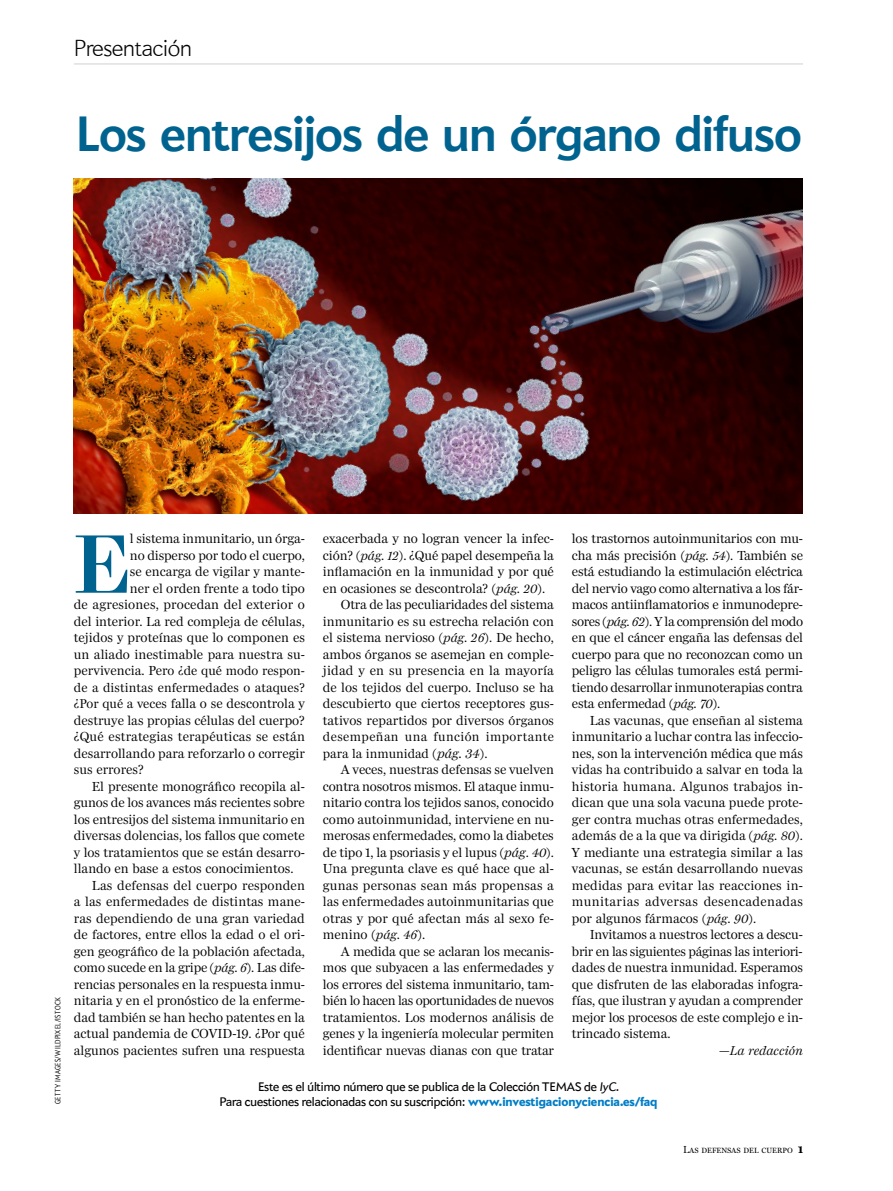
<style>
.page{position:relative;width:893px;height:1191px;background:#fff}
.page>*{position:absolute;margin:0;border:0;box-sizing:border-box;transform-origin:0 0}
.t1{font:500 82.5px "Brunel Deck";color:#00638f;scale:.95 1}
.t2{font:700 48px "Apres";letter-spacing:-.015em;color:#00638f}
.t3{font:100 22.5px "Apres";color:#000}
.t4{font:13.5px/16.5px "Miller Daily One";color:#000;text-align:justify}
.t5{font:13.2px/16.5px "Miller Daily One";letter-spacing:.01em;color:#000}
.t6{font:13.2px/16.5px "Miller Daily One";letter-spacing:.035em;color:#000}
.t7{font:italic 13.2px "Miller Daily One";color:#000}
.t8{font:12px/15px "Apres";color:#000;text-align:center}
.t9{font:10.5px "Miller Daily One";color:#000}
.t10{font:300 7.5px "Apres Condensed";letter-spacing:.04em;color:#000}
.s1{font-size:13.5px}
.s2{font-size:13.2px}
.s3{font-style:italic;font-size:13.2px}
.s4{font-style:italic;font-size:13.5px}
.s5{font-style:italic}
.s6{font-weight:800;color:#007dc6}
.s7{font-weight:700}
</style>
<div class="page">
<hr style="left:74px;top:64px;width:729px;height:1px;background:#d0d0d0">
<img style="left:74px;top:178px;width:729px;height:335px">
<h3 class="t3" style="left:74px;top:34px;width:119px">Presentación</h3>
<h2 class="t2" style="left:75px;top:103px;width:728px">Los entresijos de un órgano difuso</h2>
<p class="t10" style="left:53px;top:1104px;width:108px;rotate:-90deg">GETTY IMAGES/WILDPIXEL/ISTOCK</p>
<p class="t4" style="left:74px;top:530px;width:233px;text-align:right">l sistema inmunitario, un órga-<br>no disperso por todo el cuerpo,<br>se encarga de vigilar y mante-<br>ner el orden frente a todo tipo<br>de agresiones, procedan del exterior o del interior. La red compleja de células, tejidos y proteínas que lo componen es un aliado inestimable para nuestra su-</p>
<p class="t5" style="left:74px;top:662px;width:233px"><span class="s1">pervivencia. Per</span>o ¿de qué modo respon&shy;de a distintas enfermedades o ataques?</p>
<p class="t4" style="left:74px;top:695px;width:233px"><span class="s2">¿Por qué a veces</span> falla o se descontrola y destruye las propias células del cuerpo? ¿Qué estrategias terapéuticas se están desarrollando para reforzarlo o corregir sus errores?</p>
<p class="t4" style="left:92px;top:778px;width:215px">El presente monográfico recopila al-</p>
<p class="t4" style="left:74px;top:794px;width:232px">gunos de los avances más recientes sobre</p>
<p class="t4" style="left:74px;top:811px;width:233px">los entresijos del sistema inmunitario en</p>
<p class="t4" style="left:74px;top:827px;width:232px">diversas dolencias, los fallos que comete</p>
<p class="t4" style="left:74px;top:844px;width:233px">y los tratamientos que se están desarro-</p>
<p class="t4" style="left:74px;top:860px;width:221px">llando en base a estos conocimientos.</p>
<p class="t4" style="left:92px;top:877px;width:215px">Las defensas del cuerpo responden</p>
<p class="t4" style="left:74px;top:893px;width:233px">a las enfermedades de distintas mane-</p>
<p class="t4" style="left:74px;top:910px;width:232px">ras dependiendo de una gran variedad</p>
<p class="t4" style="left:74px;top:926px;width:232px">de factores, entre ellos la edad o el ori-</p>
<p class="t4" style="left:74px;top:943px;width:233px">gen geográfico de la población afectada,</p>
<p class="t4" style="left:74px;top:959px;width:233px">como sucede en la gripe (<span class="s3">pág. 6</span>). Las dife-</p>
<p class="t4" style="left:74px;top:976px;width:233px">rencias personales en la respuesta inmu-</p>
<p class="t4" style="left:74px;top:992px;width:233px">nitaria y en el pronóstico de la enferme-</p>
<p class="t4" style="left:74px;top:1009px;width:233px">dad también se han hecho patentes en la</p>
<p class="t4" style="left:74px;top:1025px;width:233px">actual pandemia de COVID-19. ¿Por qué</p>
<p class="t4" style="left:74px;top:1042px;width:233px">algunos pacientes sufren una respuesta</p>
<h1 class="t1" style="left:74px;top:517px;width:60px">E</h1>
<p class="t4" style="left:323px;top:530px;width:232px">exacerbada y no logran vencer la infec-</p>
<p class="t4" style="left:323px;top:547px;width:233px">ción? (<span class="s3">pág. 12</span>). ¿Qué papel desempeña la</p>
<p class="t4" style="left:323px;top:563px;width:233px">inflamación en la inmunidad y por qué</p>
<p class="t4" style="left:323px;top:580px;width:224px">en ocasiones se descontrola? (<span class="s3">pág. 20</span>).</p>
<p class="t4" style="left:341px;top:596px;width:214px">Otra de las peculiaridades del sistema</p>
<p class="t4" style="left:323px;top:613px;width:233px">inmunitario es su estrecha relación con</p>
<p class="t4" style="left:323px;top:629px;width:232px">el sistema nervioso (<span class="s3">pág. 26</span>). De hecho,</p>
<p class="t4" style="left:323px;top:646px;width:233px">ambos órganos se asemejan en comple-</p>
<p class="t4" style="left:323px;top:662px;width:232px">jidad y en su presencia en la mayoría</p>
<p class="t4" style="left:323px;top:679px;width:233px">de los tejidos del cuerpo. Incluso se ha</p>
<p class="t4" style="left:323px;top:695px;width:233px">descubierto que ciertos receptores gus-</p>
<p class="t4" style="left:323px;top:712px;width:233px">tativos repartidos por diverso<span class="s2">s órganos</span></p>
<p class="t6" style="left:323px;top:728px;width:232px">desempeñan una función importante para la inmunidad <span class="s1">(</span><span class="s4">pág. 34</span><span class="s1">).</span></p>
<p class="t4" style="left:323px;top:761px;width:233px;text-indent:18px">A veces, nuestras defensas se vuelven contra nosotros mismos. El ataque inmu&shy;nitario contra los tejidos sanos, conocido como autoinmunidad, interviene en nu&shy;merosas enfermedades, como la diabetes de tipo 1, la psoriasis y el lupus (<span class="s5">pág</span>. <span class="s3">40</span>).<br>Una pregunta clave es qué hace que al&shy;gunas personas sean más propensas a las enfermedades autoinmunitarias que otras y por qué afectan más al sexo fe&shy;menino (<span class="s3">pág. 46</span>).</p>
<p class="t4" style="left:323px;top:943px;width:233px;text-indent:18px">A medida que se aclaran los mecanis&shy;mos que subyacen a las enfermedades y los errores del sistema inmunitario, tam&shy;bién lo hacen las oportunidades de nuevos tratamientos. Los modernos análisis de genes y la ingeniería molecular permiten identificar nuevas dianas con que tratar</p>
<p class="t4" style="left:572px;top:530px;width:233px">los trastornos autoinmunitarios con mu&shy;cha más precisión (<span class="s3">pág. 54</span>). También se está estudiando la estimulación eléctrica del nervio vago como alternativa a los fár&shy;macos antiinflamatorios e inmunodepre&shy;sores (<span class="s3">pág. 62</span>). Y la comprensión del modo en que el cáncer engaña las defensas del cuerpo para que no reconozcan como un peligro las células tumorales está permi&shy;tiendo desarrollar inmunoterapias contra esta enfermedad (<span class="s3">pág. 70</span>).</p>
<p class="t4" style="left:572px;top:712px;width:233px;text-indent:18px">Las vacunas, que enseñan al sistema inmunitario a luchar contra las infeccio&shy;nes, son la intervención médica que más vidas ha contribuido a salvar en toda la historia humana. Algunos trabajos in&shy;dican que una sola vacuna puede prote&shy;ger contra muchas otras enfermedades, además de a la que va dirigida (<span class="s3">pág. 80</span>).<br>Y mediante una estrategia similar a las vacunas, se están desarrollando nuevas medidas para evitar las reacciones in&shy;munitarias adversas desencadenadas por algunos fármacos (<span class="s3">pág. 90</span>).</p>
<p class="t4" style="left:572px;top:926px;width:233px;text-indent:18px">Invitamos a nuestros lectores a descu&shy;brir en las siguientes páginas las interiori&shy;dades de nuestra inmunidad. Esperamos que disfruten de las elaboradas infogra&shy;fías, que ilustran y ayudan a comprender mejor los procesos de este complejo e in&shy;trincado sistema.</p>
<p class="t7" style="left:719px;top:1043px;width:85px">—La redacción</p>
<p class="t8" style="left:219px;top:1079px;width:439px">Este es el último número que se publica de la Colección TEMAS de <span class="s5">IyC</span>.<br>Para cuestiones relacionadas con su suscripción: <span class="s6">www.investigacionyciencia.es/faq</span></p>
<p class="t9" style="left:683px;top:1144px;width:121px">Las defensas del cuerpo <span class="s7">1</span></p>
</div>
